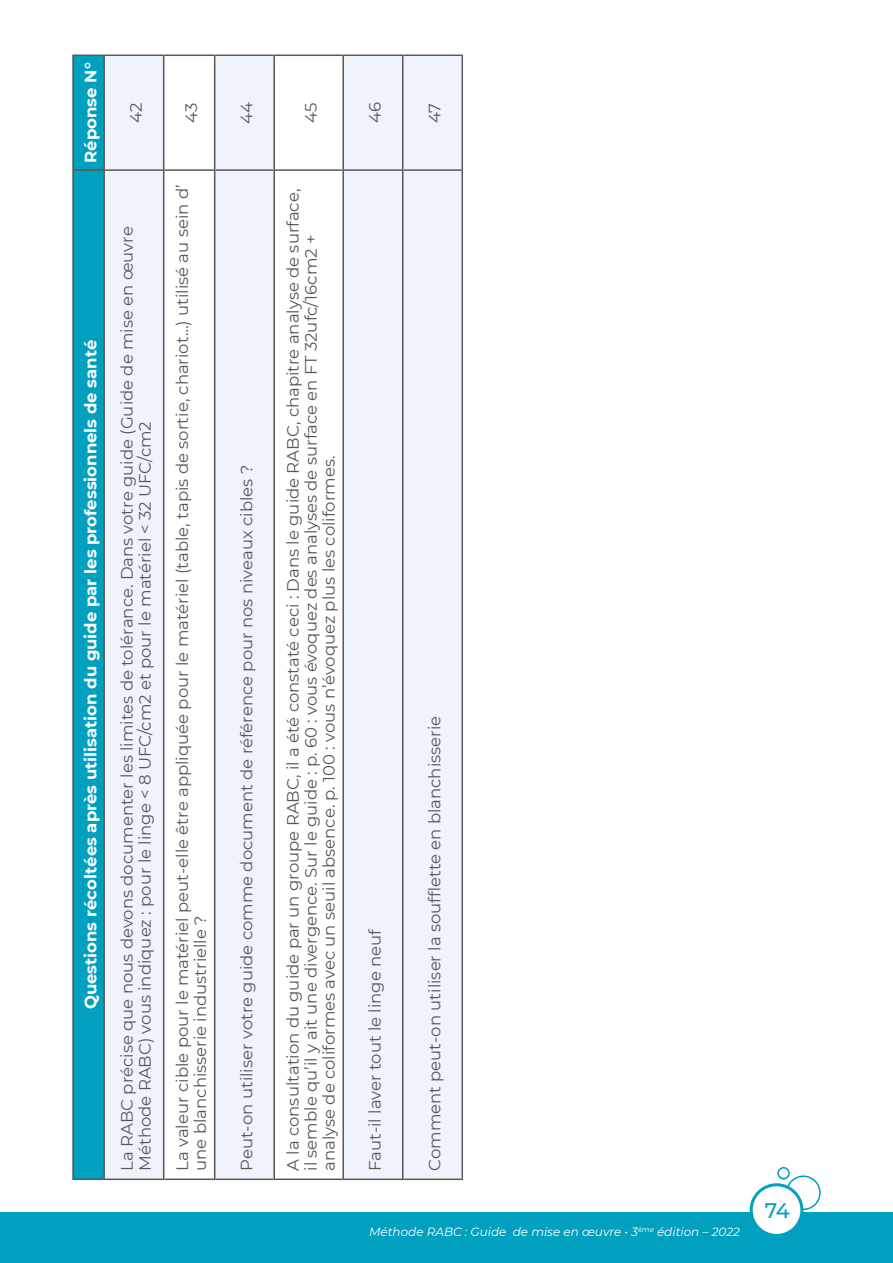
<style>
.page{position:relative;width:893px;height:1263px;background:#fff}
.page>*{position:absolute;margin:0;border:0;box-sizing:border-box;transform-origin:0 0}
.t1{font:500 21px "Montserrat";color:#00a0be}
.t2{font:16.5px/18px "Montserrat";color:#575756}
.t3{font:700 16.5px "Montserrat";color:#fff}
.t4{font:italic 12px "Montserrat";color:#fff}
</style>
<div class="page">
<div style="left:0;top:1212px;width:893px;height:51px;background:#00a0be"></div>
<div style="left:786px;top:1175px;width:35px;height:35px;border:2px solid #00a0be;border-radius:50%"></div>
<div style="left:751px;top:1185px;width:51px;height:50px;background:#fff;border-radius:50%"></div>
<div style="left:750px;top:1183px;width:53px;height:54px;border:3px solid #00a0be;border-radius:50%"></div>
<svg style="left:777px;top:1167px;width:43px;height:44px"></svg>
<div style="left:777px;top:1167px;width:13px;height:12px;border:2px solid #00a0be;border-radius:50%"></div>
<div style="left:105px;top:56px;width:356px;height:1122px;background:#eff4fc"></div>
<svg style="left:164px;top:56px;width:178px;height:1122px"></svg>
<div style="left:74px;top:55px;width:29px;height:1123px;background:#00a0be"></div>
<hr style="left:105px;top:169px;width:58px;height:2px;background:#575756">
<hr style="left:105px;top:55px;width:58px;height:1px;background:#575756">
<hr style="left:164px;top:169px;width:50px;height:2px;background:#575756">
<hr style="left:164px;top:55px;width:50px;height:1px;background:#575756">
<hr style="left:215px;top:169px;width:58px;height:2px;background:#575756">
<hr style="left:215px;top:55px;width:58px;height:1px;background:#575756">
<hr style="left:273px;top:170px;width:2px;height:1010px;background:#575756">
<hr style="left:273px;top:55px;width:2px;height:115px;background:#575756">
<hr style="left:275px;top:169px;width:67px;height:2px;background:#575756">
<hr style="left:275px;top:55px;width:67px;height:1px;background:#575756">
<hr style="left:344px;top:169px;width:58px;height:2px;background:#575756">
<hr style="left:344px;top:55px;width:58px;height:1px;background:#575756">
<hr style="left:403px;top:169px;width:58px;height:2px;background:#575756">
<hr style="left:403px;top:55px;width:58px;height:1px;background:#575756">
<hr style="left:74px;top:169px;width:29px;height:2px;background:#575756">
<hr style="left:72px;top:170px;width:2px;height:1010px;background:#575756">
<hr style="left:74px;top:1178px;width:29px;height:2px;background:#575756">
<hr style="left:72px;top:55px;width:2px;height:115px;background:#575756">
<hr style="left:103px;top:170px;width:2px;height:1010px;background:#575756">
<hr style="left:103px;top:55px;width:2px;height:115px;background:#575756">
<hr style="left:105px;top:1178px;width:58px;height:2px;background:#575756">
<hr style="left:214px;top:170px;width:1px;height:1010px;background:#575756">
<hr style="left:214px;top:55px;width:1px;height:115px;background:#575756">
<hr style="left:163px;top:170px;width:1px;height:1010px;background:#575756">
<hr style="left:164px;top:1178px;width:50px;height:2px;background:#575756">
<hr style="left:163px;top:55px;width:1px;height:115px;background:#575756">
<hr style="left:215px;top:1178px;width:58px;height:2px;background:#575756">
<hr style="left:275px;top:1178px;width:67px;height:2px;background:#575756">
<hr style="left:342px;top:170px;width:2px;height:1010px;background:#575756">
<hr style="left:344px;top:1178px;width:58px;height:2px;background:#575756">
<hr style="left:342px;top:55px;width:2px;height:115px;background:#575756">
<hr style="left:402px;top:170px;width:1px;height:1010px;background:#575756">
<hr style="left:403px;top:1178px;width:58px;height:2px;background:#575756">
<hr style="left:402px;top:55px;width:1px;height:115px;background:#575756">
<hr style="left:461px;top:170px;width:2px;height:1010px;background:#575756">
<hr style="left:461px;top:55px;width:2px;height:115px;background:#575756">
<p class="t3" style="left:79px;top:163px;width:102px;rotate:-90deg">Réponse N°</p>
<p class="t2" style="left:126px;top:123px;width:22px;rotate:-90deg">42</p>
<p class="t3" style="left:79px;top:1009px;width:671px;rotate:-90deg">Questions récoltées après utilisation du guide par les professionnels de santé</p>
<p class="t2" style="left:117px;top:1171px;width:946px;rotate:-90deg">La RABC précise que nous devons documenter les limites de tolérance. Dans votre guide (Guide de mise en œuvre<br>Méthode RABC) vous indiquez : pour le linge &lt; 8 UFC/cm2 et pour le matériel &lt; 32 UFC/cm2</p>
<p class="t2" style="left:182px;top:123px;width:21px;rotate:-90deg">43</p>
<p class="t2" style="left:173px;top:1171px;width:988px;rotate:-90deg">La valeur cible pour le matériel peut-elle être appliquée pour le matériel (table, tapis de sortie, chariot…) utilisé au sein d’ une blanchisserie industrielle ?</p>
<p class="t2" style="left:237px;top:124px;width:23px;rotate:-90deg">44</p>
<p class="t2" style="left:237px;top:1171px;width:707px;rotate:-90deg">Peut-on utiliser votre guide comme document de référence pour nos niveaux cibles ?</p>
<p class="t2" style="left:301px;top:123px;width:22px;rotate:-90deg">45</p>
<p class="t2" style="left:283px;top:1171px;width:983px;rotate:-90deg">A la consultation du guide par un groupe RABC, il a été constaté ceci : Dans le guide RABC, chapitre analyse de surface, il semble qu’il y ait une divergence. Sur le guide : p. 60 : vous évoquez des analyses de surface en FT 32ufc/16cm2 + analyse de coliformes avec un seuil absence. p. 100 : vous n’évoquez plus les coliformes.</p>
<p class="t2" style="left:366px;top:123px;width:22px;rotate:-90deg">46</p>
<p class="t2" style="left:425px;top:123px;width:21px;rotate:-90deg">47</p>
<p class="t2" style="left:366px;top:1171px;width:244px;rotate:-90deg">Faut-il laver tout le linge neuf</p>
<p class="t2" style="left:425px;top:1171px;width:456px;rotate:-90deg">Comment peut-on utiliser la soufflette en blanchisserie</p>
<p class="t4" style="left:369px;top:1223px;width:372px">Méthode RABC : Guide de mise en œuvre • 3<sup>ème</sup> édition – 2022</p>
<p class="t1" style="left:765px;top:1196px;width:27px">74</p>
</div>
